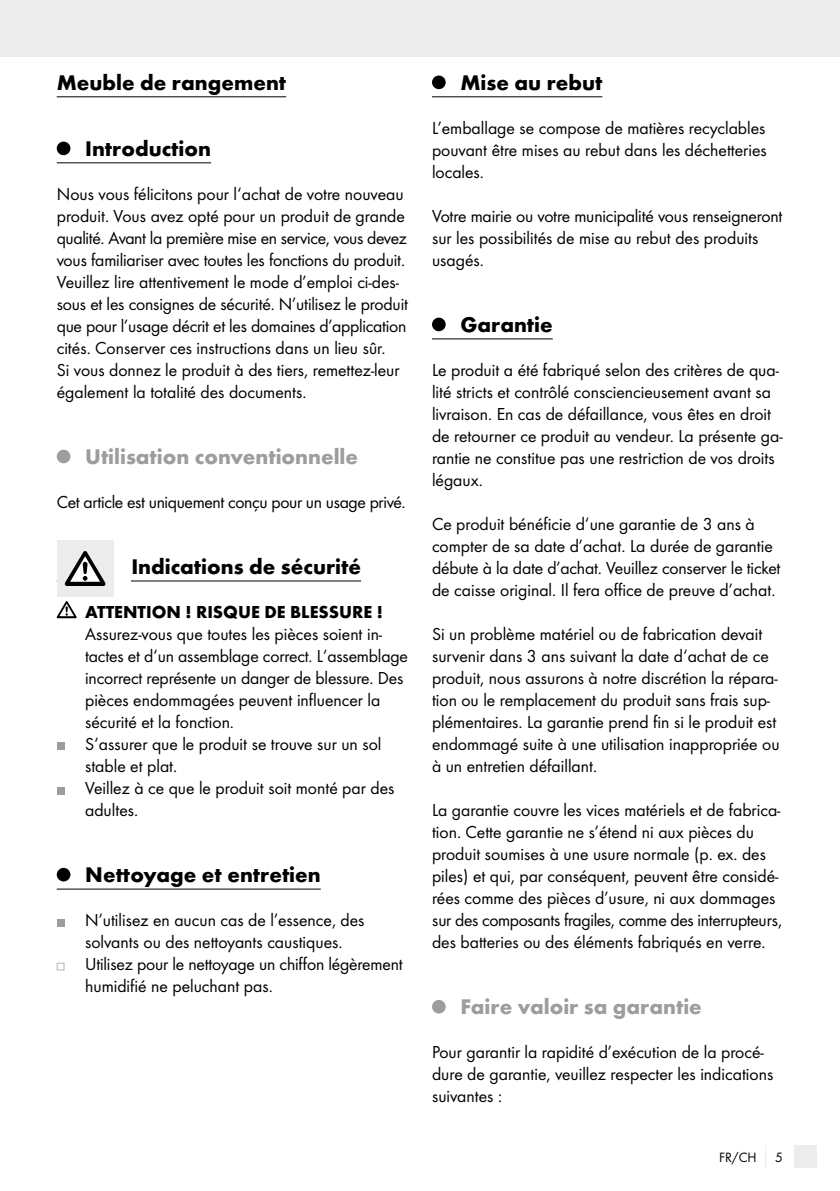
<style>
.page{position:relative;width:840px;height:1191px;background:#fff}
.page>*{position:absolute;margin:0;border:0;box-sizing:border-box;transform-origin:0 0}
.t1{font:700 22px "Futura";color:#000}
.t2{font:700 22px "Futura";color:#9c9d9d}
.t3{font:18px/22px "Futura Boo";color:#000}
.t4{font:18px "Futura Boo";letter-spacing:-.02em;color:#000}
.t5{font:700 18px "Futura";color:#000}
.t6{font:14px "Futura Boo";color:#000}
</style>
<div class="page">
<div style="left:0;top:0;width:839px;height:57px;background:#ececec"></div>
<div style="left:794px;top:1145px;width:22px;height:23px;background:#ececec"></div>
<hr style="left:57px;top:96px;width:229px;height:1px;background:#000">
<hr style="left:57px;top:162px;width:154px;height:1px;background:#000">
<hr style="left:57px;top:580px;width:304px;height:1px;background:#000">
<hr style="left:57px;top:888px;width:263px;height:1px;background:#000">
<div style="left:57px;top:142px;width:13px;height:13px;background:#000;border-radius:50%"></div>
<div style="left:57px;top:450px;width:13px;height:13px;background:#9c9d9d;border-radius:50%"></div>
<div style="left:113px;top:540px;width:18px;height:57px;background:#fff"></div>
<div style="left:57px;top:540px;width:56px;height:57px;background:#ececec"></div>
<svg style="left:65px;top:551px;width:40px;height:35px"></svg>
<svg style="left:57px;top:601px;width:20px;height:17px"></svg>
<div style="left:57px;top:742px;width:7px;height:8px;background:#9c9d9d"></div>
<div style="left:57px;top:786px;width:7px;height:8px;background:#9c9d9d"></div>
<div style="left:57px;top:868px;width:13px;height:13px;background:#000;border-radius:50%"></div>
<div style="left:57px;top:918px;width:7px;height:8px;background:#9c9d9d"></div>
<svg style="left:57px;top:962px;width:7px;height:8px"></svg>
<hr style="left:432px;top:96px;width:170px;height:1px;background:#000">
<hr style="left:432px;top:338px;width:120px;height:1px;background:#000">
<div style="left:432px;top:76px;width:13px;height:13px;background:#000;border-radius:50%"></div>
<div style="left:432px;top:318px;width:13px;height:13px;background:#000;border-radius:50%"></div>
<div style="left:432px;top:1000px;width:13px;height:13px;background:#9c9d9d;border-radius:50%"></div>
<p class="t1" style="left:57px;top:69px;width:231px">Meuble de rangement</p>
<p class="t1" style="left:85px;top:135px;width:127px">Introduction</p>
<p class="t3" style="left:57px;top:183px;width:352px">Nous vous félicitons pour l‘achat de votre nouveau produit. Vous avez opté pour un produit de grande qualité. Avant la première mise en service, vous devez vous familiariser avec toutes les fonctions du produit.<br>Veuillez lire attentivement le mode d’emploi ci-des&shy;sous et les consignes de sécurité. N’utilisez le produit que pour l’usage décrit et les domaines d’application cités. Conserver ces instructions dans un lieu sûr.<br>Si vous donnez le produit à des tiers, remettez-leur également la totalité des documents.</p>
<p class="t2" style="left:85px;top:443px;width:274px">Utilisation conventionnelle</p>
<p class="t4" style="left:57px;top:491px;width:350px">Cet article est uniquement conçu pour un usage privé.</p>
<p class="t1" style="left:131px;top:553px;width:231px">Indications de sécurité</p>
<p class="t5" style="left:85px;top:601px;width:299px">ATTENTION ! RISQUE DE BLESSURE !</p>
<p class="t3" style="left:85px;top:623px;width:324px">Assurez-vous que toutes les pièces soient in&shy;tactes et d‘un assemblage correct. L‘assemblage incorrect représente un danger de blessure. Des pièces endommagées peuvent influencer la sécurité et la fonction.<br>S‘assurer que le produit se trouve sur un sol stable et plat.<br>Veillez à ce que le produit soit monté par des adultes.</p>
<p class="t1" style="left:85px;top:861px;width:237px">Nettoyage et entretien</p>
<p class="t3" style="left:85px;top:909px;width:319px">N’utilisez en aucun cas de l’essence, des solvants ou des nettoyants caustiques.<br>Utilisez pour le nettoyage un chiffon légèrement humidifié ne peluchant pas.</p>
<p class="t1" style="left:460px;top:69px;width:143px">Mise au rebut</p>
<p class="t3" style="left:432px;top:117px;width:336px;text-align:justify">L’emballage se compose de matières recyclables pouvant être mises au rebut dans les déchetteries locales.</p>
<p class="t3" style="left:432px;top:205px;width:352px">Votre mairie ou votre municipalité vous renseigneront sur les possibilités de mise au rebut des produits usagés.</p>
<p class="t1" style="left:460px;top:311px;width:94px">Garantie</p>
<p class="t3" style="left:432px;top:359px;width:352px">Le produit a été fabriqué selon des critères de qua&shy;lité stricts et contrôlé consciencieusement avant sa livraison. En cas de défaillance, vous êtes en droit de retourner ce produit au vendeur. La présente ga&shy;rantie ne constitue pas une restriction de vos droits légaux.</p>
<p class="t3" style="left:432px;top:513px;width:350px">Ce produit bénéficie d‘une garantie de 3 ans à compter de sa date d’achat. La durée de garantie débute à la date d’achat. Veuillez conserver le ticket de caisse original. Il fera office de preuve d’achat.</p>
<p class="t3" style="left:432px;top:623px;width:349px">Si un problème matériel ou de fabrication devait survenir dans 3 ans suivant la date d‘achat de ce produit, nous assurons à notre discrétion la répara&shy;tion ou le remplacement du produit sans frais sup&shy;plémentaires. La garantie prend fin si le produit est endommagé suite à une utilisation inappropriée ou à un entretien défaillant.</p>
<p class="t3" style="left:432px;top:799px;width:351px">La garantie couvre les vices matériels et de fabrica&shy;tion. Cette garantie ne s’étend ni aux pièces du produit soumises à une usure normale (p. ex. des piles) et qui, par conséquent, peuvent être considé&shy;rées comme des pièces d’usure, ni aux dommages sur des composants fragiles, comme des interrupteurs, des batteries ou des éléments fabriqués en verre.</p>
<p class="t2" style="left:460px;top:993px;width:243px">Faire valoir sa garantie</p>
<p class="t3" style="left:432px;top:1041px;width:342px">Pour garantir la rapidité d’exécution de la procé&shy;dure de garantie, veuillez respecter les indications suivantes :</p>
<p class="t6" style="left:718px;top:1149px;width:39px">FR/CH</p>
<p class="t6" style="left:774px;top:1149px;width:9px">5</p>
</div>
